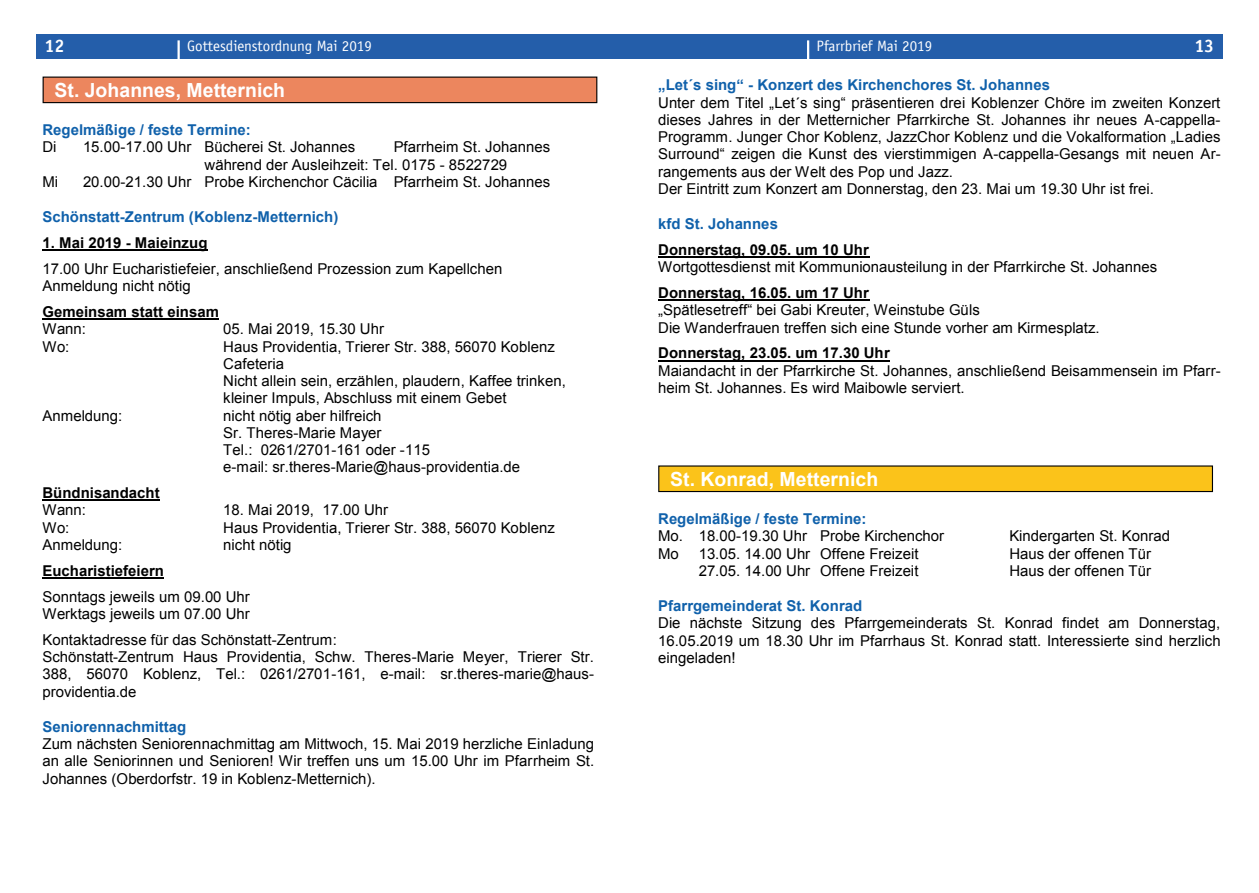
<style>
.page{position:relative;width:1259px;height:893px;background:#fff}
.page>*{position:absolute;margin:0;border:0;box-sizing:border-box;transform-origin:0 0}
.t1{font:700 19.5px "Arial";color:#fff}
.t2{font:700 18px "Officina Sans";color:#fff}
.t3{font:15px/17.2px "Arial";color:#000}
.t4{font:700 15px "Arial";color:#1061ab}
.t5{font:700 15px "Arial";color:#000}
.t6{font:15px "Officina Sans";color:#fff}
</style>
<div class="page">
<div style="left:629px;top:34px;width:593px;height:24px;background:#245eaa"></div>
<hr style="left:807px;top:40px;width:2px;height:24px;background:#fff">
<div style="left:36px;top:34px;width:593px;height:24px;background:#245eaa"></div>
<hr style="left:177px;top:40px;width:3px;height:24px;background:#fff">
<hr style="left:42px;top:249px;width:166px;height:2px;background:#000">
<hr style="left:42px;top:318px;width:177px;height:2px;background:#000">
<hr style="left:42px;top:500px;width:118px;height:1px;background:#000">
<hr style="left:42px;top:577px;width:122px;height:2px;background:#000">
<hr style="left:658px;top:256px;width:211px;height:2px;background:#000">
<hr style="left:658px;top:300px;width:211px;height:1px;background:#000">
<hr style="left:658px;top:360px;width:232px;height:2px;background:#000">
<div style="left:43px;top:77px;width:554px;height:26px;background:#ec865e"></div>
<div style="left:43px;top:77px;width:554px;height:26px;border:1px solid #000"></div>
<div style="left:659px;top:466px;width:553px;height:25px;background:#fbc31a"></div>
<div style="left:658px;top:465px;width:555px;height:27px;border:1px solid #000"></div>
<p class="t2" style="left:45px;top:35px;width:21px">12</p>
<p class="t6" style="left:187px;top:37px;width:186px">Gottesdienstordnung Mai 2019</p>
<p class="t6" style="left:816px;top:37px;width:117px">Pfarrbrief Mai 2019</p>
<p class="t2" style="left:1194px;top:35px;width:21px">13</p>
<h1 class="t1" style="left:55px;top:77px;width:232px">St. Johannes, Metternich</h1>
<p class="t4" style="left:42px;top:120px;width:210px">Regelmäßige / feste Termine:</p>
<p class="t3" style="left:42px;top:139px;width:16px">Di</p>
<p class="t3" style="left:83px;top:139px;width:274px">15.00-17.00 Uhr Bücherei St. Johannes</p>
<p class="t3" style="left:205px;top:139px;width:347px;text-indent:189px">Pfarrheim St. Johannes während der Ausleihzeit: Tel. 0175 - 8522729</p>
<p class="t3" style="left:42px;top:173px;width:17px">Mi</p>
<p class="t3" style="left:83px;top:173px;width:469px">20.00-21.30 Uhr Probe Kirchenchor Cäcilia Pfarrheim St. Johannes</p>
<p class="t4" style="left:42px;top:207px;width:297px">Schönstatt-Zentrum (Koblenz-Metternich)</p>
<p class="t5" style="left:42px;top:233px;width:167px">1. Mai 2019 - Maieinzug</p>
<p class="t3" style="left:42px;top:260px;width:461px">17.00 Uhr Eucharistiefeier, anschließend Prozession zum Kapellchen<br>Anmeldung nicht nötig</p>
<p class="t5" style="left:42px;top:302px;width:178px">Gemeinsam statt einsam</p>
<p class="t3" style="left:42px;top:321px;width:45px">Wann:</p>
<p class="t3" style="left:223px;top:321px;width:162px">05. Mai 2019, 15.30 Uhr</p>
<p class="t3" style="left:42px;top:338px;width:28px">Wo:</p>
<p class="t3" style="left:223px;top:338px;width:344px">Haus Providentia, Trierer Str. 388, 56070 Koblenz Cafeteria<br>Nicht allein sein, erzählen, plaudern, Kaffee trinken, kleiner Impuls, Abschluss mit einem Gebet</p>
<p class="t3" style="left:42px;top:407px;width:81px">Anmeldung:</p>
<p class="t3" style="left:223px;top:407px;width:298px">nicht nötig aber hilfreich<br>Sr. Theres-Marie Mayer<br>Tel.: 0261/2701-161 oder -115<br>e-mail: sr.theres-Marie@haus-providentia.de</p>
<p class="t5" style="left:42px;top:483px;width:119px">Bündnisandacht</p>
<p class="t3" style="left:42px;top:502px;width:45px">Wann:</p>
<p class="t3" style="left:223px;top:502px;width:166px">18. Mai 2019, 17.00 Uhr</p>
<p class="t3" style="left:42px;top:519px;width:28px">Wo:</p>
<p class="t3" style="left:223px;top:519px;width:333px">Haus Providentia, Trierer Str. 388, 56070 Koblenz</p>
<p class="t3" style="left:42px;top:536px;width:81px">Anmeldung:</p>
<p class="t3" style="left:223px;top:536px;width:70px">nicht nötig</p>
<p class="t5" style="left:42px;top:560px;width:123px">Eucharistiefeiern</p>
<p class="t3" style="left:42px;top:588px;width:209px">Sonntags jeweils um 09.00 Uhr<br>Werktags jeweils um 07.00 Uhr</p>
<p class="t3" style="left:42px;top:631px;width:553px">Kontaktadresse für das Schönstatt-Zentrum:<br>Schönstatt-Zentrum Haus Providentia, Schw. Theres-Marie Meyer, Trierer Str.<br>388, 56070 Koblenz, Tel.: 0261/2701-161, e-mail: sr.theres-marie@haus&shy;providentia.de</p>
<p class="t4" style="left:42px;top:716px;width:145px">Seniorennachmittag</p>
<p class="t3" style="left:42px;top:735px;width:553px;text-align:justify">Zum nächsten Seniorennachmittag am Mittwoch, 15. Mai 2019 herzliche Einladung an alle Seniorinnen und Senioren! Wir treffen uns um 15.00 Uhr im Pfarrheim St.<br>Johannes (Oberdorfstr. 19 in Koblenz-Metternich).</p>
<p class="t4" style="left:658px;top:75px;width:393px">„Let´s sing“ - Konzert des Kirchenchores St. Johannes</p>
<p class="t3" style="left:658px;top:94px;width:564px">Unter dem Titel „Let´s sing“ präsentieren drei Koblenzer Chöre im zweiten Konzert dieses Jahres in der Metternicher Pfarrkirche St. Johannes ihr neues A-cappella-Programm. Junger Chor Koblenz, JazzChor Koblenz und die Vokalformation „Ladies Surround“ zeigen die Kunst des vierstimmigen A-cappella-Gesangs mit neuen Ar&shy;rangements aus der Welt des Pop und Jazz.<br>Der Eintritt zum Konzert am Donnerstag, den 23. Mai um 19.30 Uhr ist frei.</p>
<p class="t4" style="left:658px;top:214px;width:121px">kfd St. Johannes</p>
<p class="t5" style="left:658px;top:240px;width:212px">Donnerstag, 09.05. um 10 Uhr</p>
<p class="t3" style="left:658px;top:259px;width:500px">Wortgottesdienst mit Kommunionausteilung in der Pfarrkirche St. Johannes</p>
<p class="t5" style="left:658px;top:283px;width:212px">Donnerstag, 16.05. um 17 Uhr</p>
<p class="t3" style="left:658px;top:302px;width:443px">„Spätlesetreff“ bei Gabi Kreuter, Weinstube Güls<br>Die Wanderfrauen treffen sich eine Stunde vorher am Kirmesplatz.</p>
<p class="t5" style="left:658px;top:343px;width:233px">Donnerstag, 23.05. um 17.30 Uhr</p>
<p class="t3" style="left:658px;top:362px;width:564px">Maiandacht in der Pfarrkirche St. Johannes, anschließend Beisammensein im Pfarr&shy;heim St. Johannes. Es wird Maibowle serviert.</p>
<h1 class="t1" style="left:670px;top:466px;width:209px">St. Konrad, Metternich</h1>
<p class="t4" style="left:658px;top:509px;width:210px">Regelmäßige / feste Termine:</p>
<p class="t3" style="left:658px;top:528px;width:287px">Mo. 18.00-19.30 Uhr Probe Kirchenchor</p>
<p class="t3" style="left:1009px;top:528px;width:162px">Kindergarten St. Konrad</p>
<p class="t3" style="left:658px;top:545px;width:22px">Mo</p>
<p class="t3" style="left:699px;top:545px;width:221px">13.05. 14.00 Uhr Offene Freizeit</p>
<p class="t3" style="left:1009px;top:545px;width:143px">Haus der offenen Tür</p>
<p class="t3" style="left:699px;top:562px;width:221px">27.05. 14.00 Uhr Offene Freizeit</p>
<p class="t3" style="left:1009px;top:562px;width:143px">Haus der offenen Tür</p>
<p class="t4" style="left:658px;top:596px;width:206px">Pfarrgemeinderat St. Konrad</p>
<p class="t3" style="left:658px;top:615px;width:564px;text-align:justify">Die nächste Sitzung des Pfarrgemeinderats St. Konrad findet am Donnerstag, 16.05.2019 um 18.30 Uhr im Pfarrhaus St. Konrad statt. Interessierte sind herzlich eingeladen!</p>
</div>
